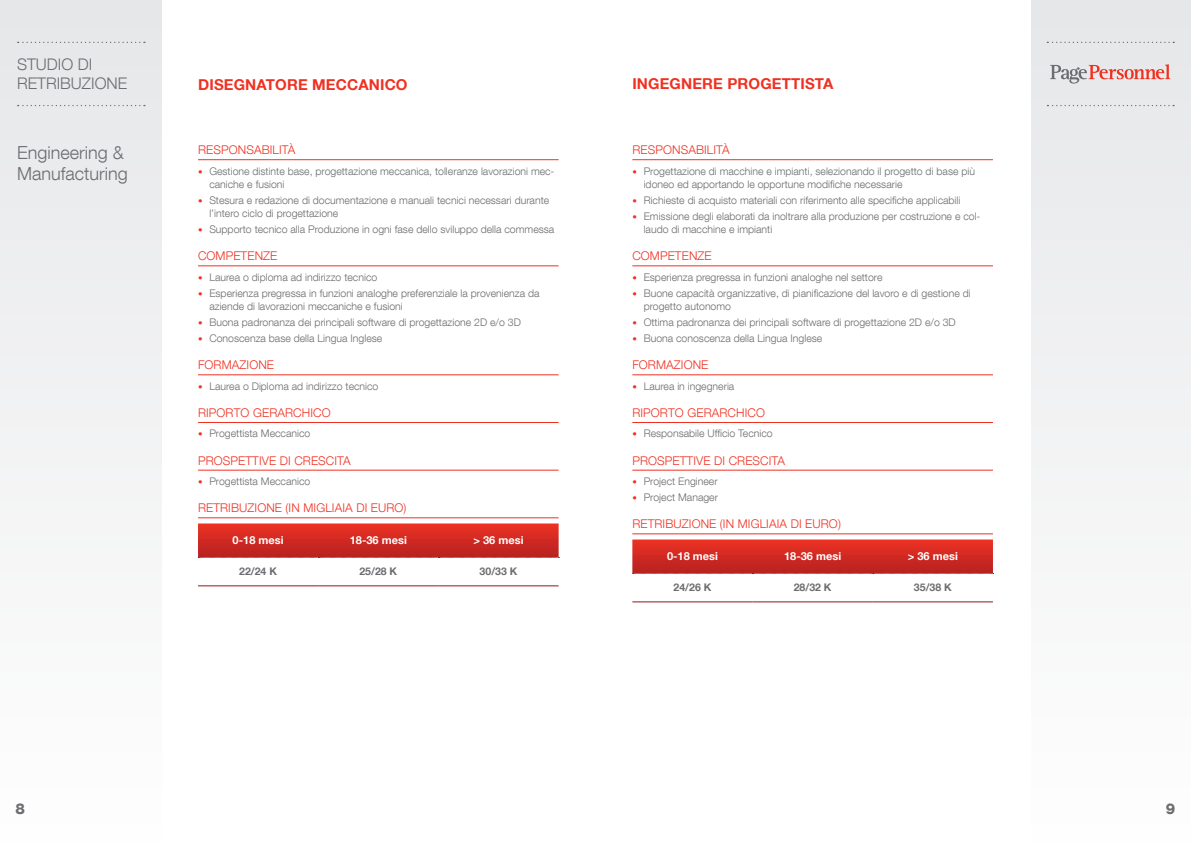
<style>
.page{position:relative;width:1191px;height:842px;background:#fff}
.page>*{position:absolute;margin:0;border:0;box-sizing:border-box;transform-origin:0 0}
.t1{font:300 18px/21px "Helvetica Neue LT Com";color:#6c6d70}
.t2{font:300 16px/19.2px "Helvetica Neue LT Com";color:#6c6d70}
.t3{font:700 15px "Helvetica Neue LT Com";letter-spacing:.01em;color:#ef3122}
.t4{font:800 15px "Helvetica Neue LT Com";color:#6c6d70}
.t5{font:300 12px "Helvetica Neue LT Com";letter-spacing:.01em;color:#ef3122}
.t6{font:700 11px "Helvetica Neue LT Com";color:#fff}
.t7{font:300 10.5px/13.2px "Helvetica Neue LT Com";color:#6c6d70}
.t8{font:700 10.5px "Helvetica Neue LT Com";color:#6c6d70}
.s1{font-weight:800;font-size:9px;color:#ef3122}
</style>
<div class="page">
<div style="left:0;top:0;width:162px;height:842px;background:#f2f2f3"></div>
<div style="left:1031px;top:0;width:160px;height:842px;background:#f2f3f4"></div>
<svg style="left:18px;top:42px;width:127px;height:1px"></svg>
<svg style="left:18px;top:105px;width:127px;height:1px"></svg>
<svg style="left:1047px;top:105px;width:127px;height:1px"></svg>
<svg style="left:1050px;top:64px;width:120px;height:20px"></svg>
<svg style="left:1047px;top:42px;width:127px;height:1px"></svg>
<hr style="left:198px;top:159px;width:360px;height:1px;background:#ef3122">
<hr style="left:198px;top:266px;width:360px;height:1px;background:#ef3122">
<hr style="left:198px;top:375px;width:360px;height:1px;background:#ef3122">
<hr style="left:198px;top:422px;width:360px;height:1px;background:#ef3122">
<hr style="left:198px;top:470px;width:360px;height:1px;background:#ef3122">
<hr style="left:198px;top:518px;width:360px;height:1px;background:#ef3122">
<hr style="left:198px;top:586px;width:120px;height:1px;background:#8f171a">
<hr style="left:318px;top:586px;width:120px;height:1px;background:#8f171a">
<hr style="left:438px;top:586px;width:120px;height:1px;background:#8f171a">
<svg style="left:198px;top:523px;width:361px;height:35px;background:#d12e27"></svg>
<hr style="left:632px;top:159px;width:361px;height:1px;background:#ef3122">
<hr style="left:632px;top:266px;width:361px;height:1px;background:#ef3122">
<hr style="left:632px;top:375px;width:361px;height:1px;background:#ef3122">
<hr style="left:632px;top:422px;width:361px;height:1px;background:#ef3122">
<hr style="left:632px;top:470px;width:361px;height:1px;background:#ef3122">
<hr style="left:632px;top:534px;width:361px;height:1px;background:#ef3122">
<hr style="left:632px;top:602px;width:120px;height:1px;background:#8f171a">
<hr style="left:752px;top:602px;width:120px;height:1px;background:#8f171a">
<hr style="left:872px;top:602px;width:121px;height:1px;background:#8f171a">
<svg style="left:632px;top:539px;width:361px;height:35px;background:#d12e27"></svg>
<h2 class="t2" style="left:17px;top:54px;width:112px">STUDIO DI<br>RETRIBUZIONE</h2>
<h1 class="t1" style="left:17px;top:141px;width:112px">Engineering &amp;<br>Manufacturing</h1>
<p class="t3" style="left:198px;top:76px;width:211px">DISEGNATORE MECCANICO</p>
<p class="t3" style="left:632px;top:75px;width:203px">INGEGNERE PROGETTISTA</p>
<p class="t5" style="left:198px;top:143px;width:99px">RESPONSABILITÀ</p>
<p class="t7" style="left:209px;top:164px;width:347px;text-indent:-11px"><span class="s1">•</span> Gestione distinte base, progettazione meccanica, tolleranze lavorazioni mec&shy;caniche e fusioni</p>
<p class="t7" style="left:209px;top:193px;width:341px;text-indent:-11px"><span class="s1">•</span> Stesura e redazione di documentazione e manuali tecnici necessari durante l’intero ciclo di progettazione</p>
<p class="t7" style="left:198px;top:222px;width:358px"><span class="s1">•</span> Supporto tecnico alla Produzione in ogni fase dello sviluppo della commessa</p>
<p class="t5" style="left:198px;top:249px;width:81px">COMPETENZE</p>
<p class="t7" style="left:198px;top:270px;width:181px"><span class="s1">•</span> Laurea o diploma ad indirizzo tecnico</p>
<p class="t7" style="left:209px;top:286px;width:332px;text-indent:-11px"><span class="s1">•</span> Esperienza pregressa in funzioni analoghe preferenziale la provenienza da aziende di lavorazioni meccaniche e fusioni</p>
<p class="t7" style="left:198px;top:315px;width:324px"><span class="s1">•</span> Buona padronanza dei principali software di progettazione 2D e/o 3D</p>
<p class="t7" style="left:198px;top:331px;width:186px"><span class="s1">•</span> Conoscenza base della Lingua Inglese</p>
<p class="t5" style="left:198px;top:358px;width:77px">FORMAZIONE</p>
<p class="t7" style="left:198px;top:379px;width:182px"><span class="s1">•</span> Laurea o Diploma ad indirizzo tecnico</p>
<p class="t5" style="left:198px;top:405px;width:134px">RIPORTO GERARCHICO</p>
<p class="t7" style="left:198px;top:427px;width:114px"><span class="s1">•</span> Progettista Meccanico</p>
<p class="t5" style="left:198px;top:453px;width:154px">PROSPETTIVE DI CRESCITA</p>
<p class="t7" style="left:198px;top:474px;width:114px"><span class="s1">•</span> Progettista Meccanico</p>
<p class="t5" style="left:198px;top:501px;width:210px">RETRIBUZIONE (IN MIGLIAIA DI EURO)</p>
<p class="t6" style="left:233px;top:533px;width:52px">0-18 mesi</p>
<p class="t6" style="left:350px;top:533px;width:59px">18-36 mesi</p>
<p class="t6" style="left:473px;top:533px;width:51px">&gt; 36 mesi</p>
<p class="t8" style="left:239px;top:565px;width:39px">22/24 K</p>
<p class="t8" style="left:359px;top:565px;width:39px">25/28 K</p>
<p class="t8" style="left:479px;top:565px;width:39px">30/33 K</p>
<p class="t5" style="left:632px;top:143px;width:99px">RESPONSABILITÀ</p>
<p class="t7" style="left:643px;top:164px;width:333px;text-indent:-11px"><span class="s1">•</span> Progettazione di macchine e impianti, selezionando il progetto di base più idoneo ed apportando le opportune modifiche necessarie</p>
<p class="t7" style="left:632px;top:193px;width:329px"><span class="s1">•</span> Richieste di acquisto materiali con riferimento alle specifiche applicabili</p>
<p class="t7" style="left:643px;top:209px;width:338px;text-indent:-11px"><span class="s1">•</span> Emissione degli elaborati da inoltrare alla produzione per costruzione e col&shy;laudo di macchine e impianti</p>
<p class="t5" style="left:632px;top:249px;width:81px">COMPETENZE</p>
<p class="t7" style="left:632px;top:270px;width:252px"><span class="s1">•</span> Esperienza pregressa in funzioni analoghe nel settore</p>
<p class="t7" style="left:643px;top:286px;width:328px;text-indent:-11px"><span class="s1">•</span> Buone capacità organizzative, di pianificazione del lavoro e di gestione di progetto autonomo</p>
<p class="t7" style="left:632px;top:315px;width:325px"><span class="s1">•</span> Ottima padronanza dei principali software di progettazione 2D e/o 3D</p>
<p class="t7" style="left:632px;top:331px;width:191px"><span class="s1">•</span> Buona conoscenza della Lingua Inglese</p>
<p class="t5" style="left:632px;top:358px;width:77px">FORMAZIONE</p>
<p class="t7" style="left:632px;top:379px;width:103px"><span class="s1">•</span> Laurea in ingegneria</p>
<p class="t5" style="left:632px;top:405px;width:134px">RIPORTO GERARCHICO</p>
<p class="t7" style="left:632px;top:427px;width:142px"><span class="s1">•</span> Responsabile Ufficio Tecnico</p>
<p class="t5" style="left:632px;top:453px;width:154px">PROSPETTIVE DI CRESCITA</p>
<p class="t7" style="left:632px;top:474px;width:87px"><span class="s1">•</span> Project Engineer</p>
<p class="t7" style="left:632px;top:490px;width:87px"><span class="s1">•</span> Project Manager</p>
<p class="t5" style="left:632px;top:517px;width:210px">RETRIBUZIONE (IN MIGLIAIA DI EURO)</p>
<p class="t6" style="left:667px;top:550px;width:52px">0-18 mesi</p>
<p class="t6" style="left:784px;top:550px;width:59px">18-36 mesi</p>
<p class="t6" style="left:908px;top:550px;width:51px">&gt; 36 mesi</p>
<p class="t8" style="left:673px;top:581px;width:39px">24/26 K</p>
<p class="t8" style="left:793px;top:581px;width:39px">28/32 K</p>
<p class="t8" style="left:914px;top:581px;width:39px">35/38 K</p>
<h3 class="t4" style="left:16px;top:800px;width:11px">8</h3>
<h3 class="t4" style="left:1166px;top:800px;width:11px">9</h3>
</div>
